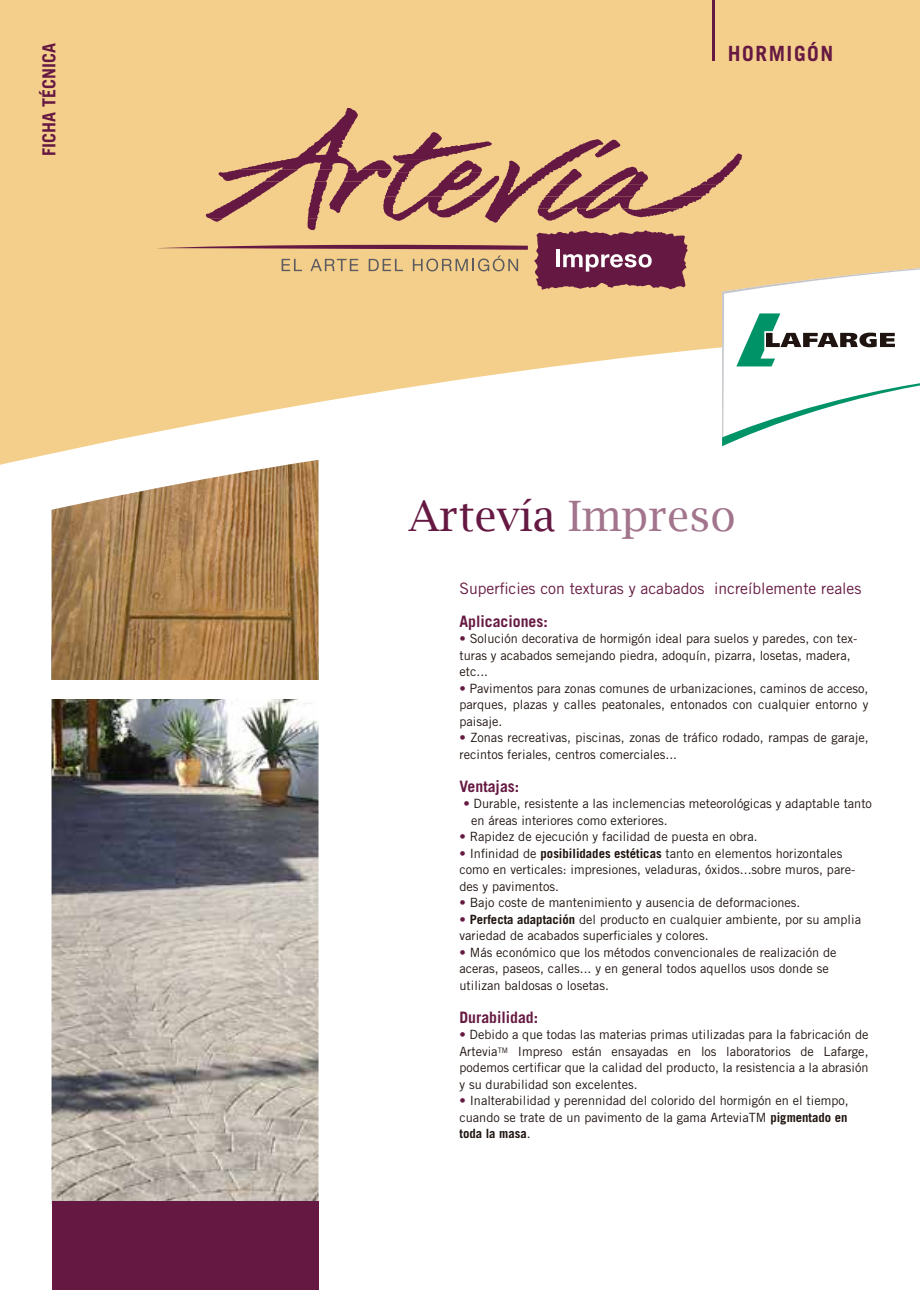
<style>
.page{position:relative;width:920px;height:1290px;background:#fff}
.page>*{position:absolute;margin:0;border:0;box-sizing:border-box;transform-origin:0 0}
.t1{font:42px "Lucida Bright";color:#651942}
.t2{font:700 21px "Trade Gothic LT Std";letter-spacing:.075em;color:#651942}
.t3{font:700 18px "Trade Gothic LT Std";color:#651942}
.t4{font:15.75px "Trade Gothic LT Std";color:#661a42}
.t5{font:700 15.75px "Trade Gothic LT Std";color:#661a42}
.t6{font:12.75px/16.5px "Trade Gothic LT Std";color:#1f1410}
.s1{color:rgb(101 25 66/.6)}
.s2{color:#661a42}
.s3{font-weight:700}
</style>
<div class="page">
<svg style="left:0;top:0;width:920px;height:465px;background:#f5d395"></svg>
<img style="left:52px;top:699px;width:267px;height:502px">
<img style="left:52px;top:460px;width:267px;height:220px">
<div style="left:52px;top:1201px;width:267px;height:89px;background:#651942"></div>
<hr style="left:712px;top:0;width:3px;height:61px;background:#651942">
<svg style="left:156px;top:108px;width:764px;height:338px"></svg>
<h3 class="t3" style="left:38px;top:156px;width:115px;rotate:-90deg">FICHA TÉCNICA</h3>
<h2 class="t2" style="left:728px;top:40px;width:107px">HORMIGÓN</h2>
<h1 class="t1" style="left:408px;top:492px;width:329px">Artevía <span class="s1">Impreso</span></h1>
<p class="t4" style="left:459px;top:578px;width:404px">Superficies con texturas y acabados increíblemente reales</p>
<p class="t5" style="left:459px;top:611px;width:90px">Aplicaciones:</p>
<p class="t6" style="left:459px;top:630px;width:400px"><span class="s2">•</span> Solución decorativa de hormigón ideal para suelos y paredes, con tex&shy;turas y acabados semejando piedra, adoquín, pizarra, losetas, madera, etc...</p>
<p class="t6" style="left:459px;top:680px;width:411px;text-align:justify"><span class="s2">•</span> Pavimentos para zonas comunes de urbanizaciones, caminos de acceso, parques, plazas y calles peatonales, entonados con cualquier entorno y paisaje.</p>
<p class="t6" style="left:459px;top:729px;width:411px"><span class="s2">•</span> Zonas recreativas, piscinas, zonas de tráfico rodado, rampas de garaje, recintos feriales, centros comerciales...</p>
<p class="t5" style="left:459px;top:776px;width:61px">Ventajas:</p>
<p class="t6" style="left:471px;top:795px;width:402px;text-indent:-8px"><span class="s2">•</span> Durable, resistente a las inclemencias meteorológicas y adaptable tanto en áreas interiores como exteriores.</p>
<p class="t6" style="left:459px;top:828px;width:300px"><span class="s2">•</span> Rapidez de ejecución y facilidad de puesta en obra.</p>
<p class="t6" style="left:459px;top:845px;width:397px"><span class="s2">•</span> Infinidad de <span class="s3">posibilidades estéticas</span> tanto en elementos horizontales como en verticales: impresiones, veladuras, óxidos...sobre muros, pare&shy;des y pavimentos.</p>
<p class="t6" style="left:459px;top:894px;width:343px"><span class="s2">•</span> Bajo coste de mantenimiento y ausencia de deformaciones.</p>
<p class="t6" style="left:459px;top:911px;width:403px"><span class="s2">•</span> <span class="s3">Perfecta adaptación</span> del producto en cualquier ambiente, por su amplia variedad de acabados superficiales y colores.</p>
<p class="t6" style="left:459px;top:944px;width:379px"><span class="s2">•</span> Más económico que los métodos convencionales de realización de aceras, paseos, calles... y en general todos aquellos usos donde se utilizan baldosas o losetas.</p>
<p class="t5" style="left:459px;top:1007px;width:80px">Durabilidad:</p>
<p class="t6" style="left:459px;top:1026px;width:411px;text-align:justify"><span class="s2">•</span> Debido a que todas las materias primas utilizadas para la fabricación de Artevia<sup>TM</sup> Impreso están ensayadas en los laboratorios de Lafarge, podemos certificar que la calidad del producto, la resistencia a la abrasión y su durabilidad son excelentes.</p>
<p class="t6" style="left:459px;top:1092px;width:391px;text-align:justify"><span class="s2">•</span> Inalterabilidad y perennidad del colorido del hormigón en el tiempo, cuando se trate de un pavimento de la gama ArteviaTM <span class="s3">pigmentado en toda la masa</span>.</p>
</div>
